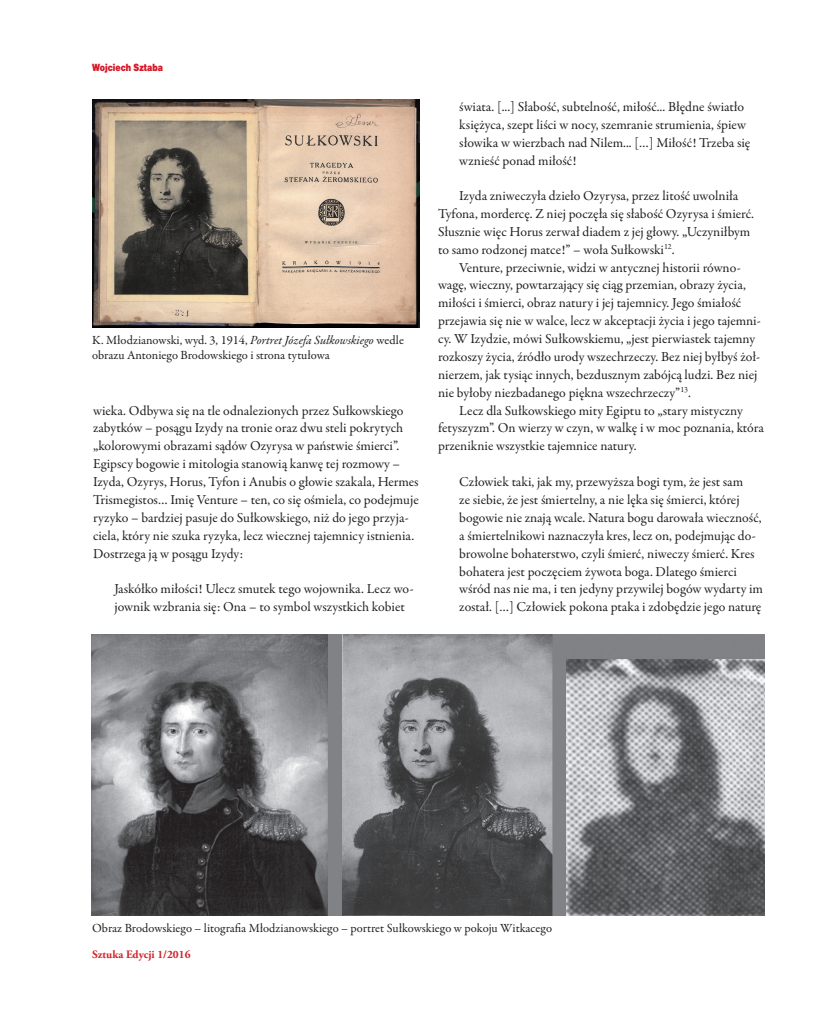
<style>
.page{position:relative;width:837px;height:1014px;background:#fff}
.page>*{position:absolute;margin:0;border:0;box-sizing:border-box;transform-origin:0 0}
.t1{font:13.75px/17.9px "Garamond Premr Pro";color:#231f20}
.t2{font:12.5px/15px "Garamond Premr Pro";color:#231f20}
.t3{font:700 11.25px "Adobe Garamond Pro";color:#d1232a}
.t4{font:10px "Switzer C Cnd EFN Black";color:#d61828}
.s1{font-style:italic}
</style>
<div class="page">
<img style="left:92px;top:99px;width:327px;height:228px">
<img style="left:91px;top:634px;width:673px;height:281px">
<p class="t4" style="left:92px;top:61px;width:72px">Wojciech Sztaba</p>
<p class="t2" style="left:92px;top:332px;width:313px">K. Młodzianowski, wyd. 3, 1914, <span class="s1">Portret Józefa Sułkowskiego</span> wedle obrazu Antoniego Brodowskiego i strona tytułowa</p>
<p class="t1" style="left:93px;top:401px;width:327px">wieka. Odbywa się na tle odnalezionych przez Sułkowskiego zabytków – posągu Izydy na tronie oraz dwu steli pokrytych „kolorowymi obrazami sądów Ozyrysa w państwie śmierci”.<br>Egipscy bogowie i mitologia stanowią kanwę tej rozmowy – Izyda, Ozyrys, Horus, Tyfon i Anubis o głowie szakala, Hermes Trismegistos… Imię Venture – ten, co się ośmiela, co podejmuje ryzyko – bardziej pasuje do Sułkowskiego, niż do jego przyja&shy;ciela, który nie szuka ryzyka, lecz wiecznej tajemnicy istnienia.<br>Dostrzega ją w posągu Izydy:</p>
<p class="t1" style="left:114px;top:580px;width:301px">Jaskółko miłości! Ulecz smutek tego wojownika. Lecz wo&shy;jownik wzbrania się: Ona – to symbol wszystkich kobiet</p>
<p class="t1" style="left:459px;top:98px;width:292px">świata. [...] Słabość, subtelność, miłość... Błędne światło księżyca, szept liści w nocy, szemranie strumienia, śpiew słowika w wierzbach nad Nilem... […] Miłość! Trzeba się wznieść ponad miłość!</p>
<p class="t1" style="left:438px;top:187px;width:317px;text-indent:21px">Izyda zniweczyła dzieło Ozyrysa, przez litość uwolniła Tyfona, mordercę. Z niej poczęła się słabość Ozyrysa i śmierć.<br>Słusznie więc Horus zerwał diadem z jej głowy. „Uczyniłbym to samo rodzonej matce!” – woła Sułkowski<sup>12</sup>.</p>
<p class="t1" style="left:438px;top:258px;width:324px;text-indent:21px">Venture, przeciwnie, widzi w antycznej historii równo&shy;wagę, wieczny, powtarzający się ciąg przemian, obrazy życia, miłości i śmierci, obraz natury i jej tajemnicy. Jego śmiałość przejawia się nie w walce, lecz w akceptacji życia i jego tajemni&shy;cy. W Izydzie, mówi Sułkowskiemu, „jest pierwiastek tajemny rozkoszy życia, źródło urody wszechrzeczy. Bez niej byłbyś żoł&shy;nierzem, jak tysiąc innych, bezdusznym zabójcą ludzi. Bez niej nie byłoby niezbadanego piękna wszechrzeczy”<sup>13</sup>.</p>
<p class="t1" style="left:438px;top:401px;width:327px;text-indent:21px">Lecz dla Sułkowskiego mity Egiptu to „stary mistyczny fetyszyzm”. On wierzy w czyn, w walkę i w moc poznania, która przeniknie wszystkie tajemnice natury.</p>
<p class="t1" style="left:459px;top:473px;width:305px">Człowiek taki, jak my, przewyższa bogi tym, że jest sam<br>ze siebie, że jest śmiertelny, a nie lęka się śmierci, której bogowie nie znają wcale. Natura bogu darowała wieczność, a śmiertelnikowi naznaczyła kres, lecz on, podejmując do&shy;browolne bohaterstwo, czyli śmierć, niweczy śmierć. Kres bohatera jest poczęciem żywota boga. Dlatego śmierci wśród nas nie ma, i ten jedyny przywilej bogów wydarty im został. […] Człowiek pokona ptaka i zdobędzie jego naturę</p>
<p class="t2" style="left:92px;top:920px;width:461px">Obraz Brodowskiego – litografia Młodzianowskiego – portret Sułkowskiego w pokoju Witkacego</p>
<p class="t3" style="left:92px;top:948px;width:100px">Sztuka Edycji 1/2016</p>
</div>
